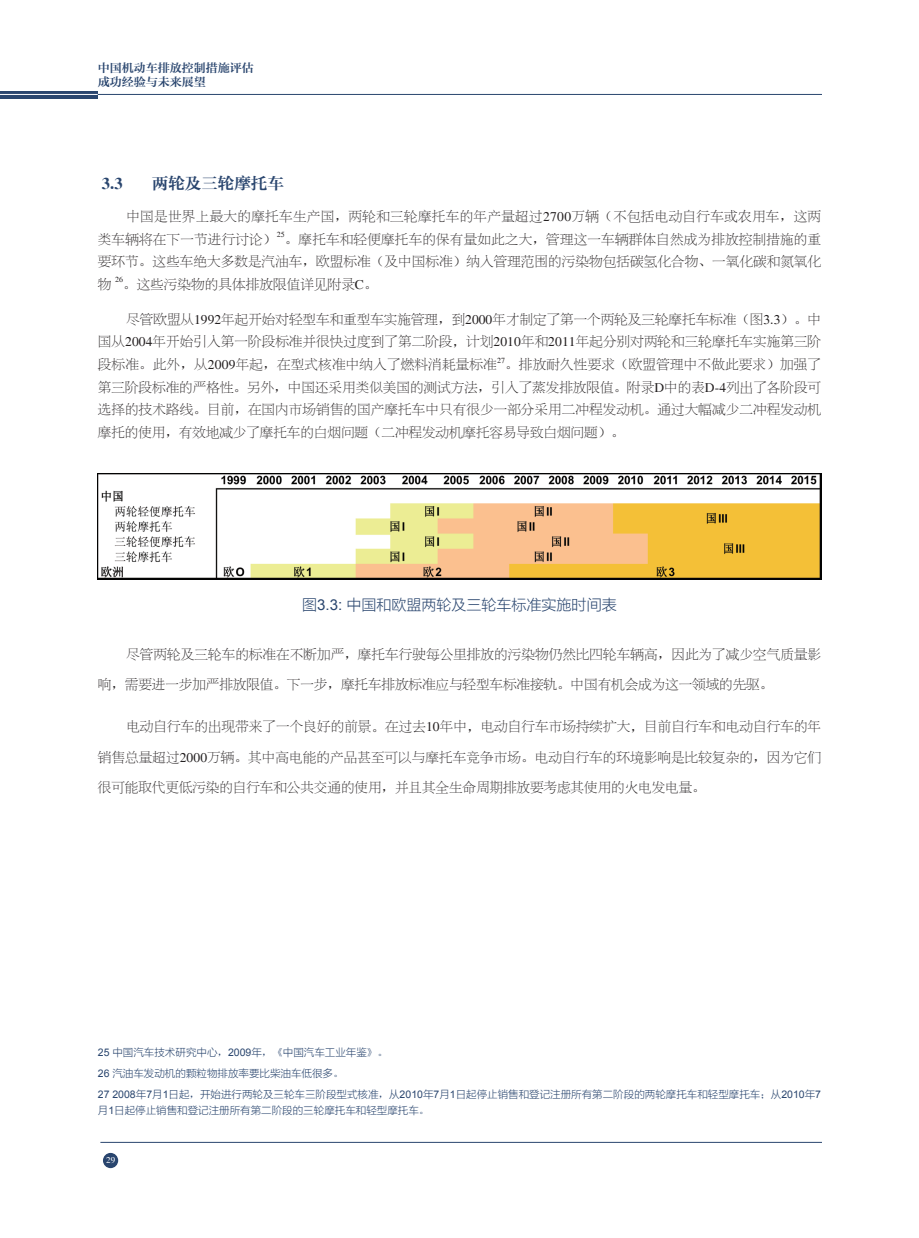
<style>
.page{position:relative;width:919px;height:1238px;background:#fff}
.page>*{position:absolute;margin:0;border:0;box-sizing:border-box;transform-origin:0 0}
.t1{font:16.5px "FZZYSK1 GBK1 0";color:#29456e}
.t2{font:700 16.5px "Times";color:#29456e}
.t3{font:15px "FZLTXHJW GB1 0";color:#29456e}
.t4{font:13.5px/22.5px "FZBSJW GB1 0";letter-spacing:.01em;color:#231f20;text-align:justify}
.t5{font:13.5px/22.5px "FZBSJW GB1 0";letter-spacing:.03em;color:#231f20}
.t6{font:12px/14.4px "FZZYSK1 GBK1 0";color:#29456e}
.t7{font:10.5px/20.7px "FZLTXHJW GB1 0";color:#29456e}
.t8{font:9px "Times";color:#fff}
.t9{font:7.8px "Times";color:#231f20}
.s1{font-family:"Sim Sun"}
.s2{font-family:"Times"}
.s3{font-family:"Arial"}
</style>
<div class="page">
<hr style="left:100px;top:1142px;width:721px;height:1px;background:#29456e">
<div style="left:0;top:91px;width:98px;height:7px;background:#29456e"></div>
<hr style="left:0;top:94px;width:98px;height:1px;background:#fff">
<hr style="left:98px;top:94px;width:723px;height:1px;background:#29456e">
<img style="left:98px;top:473px;width:723px;height:106px">
<div style="left:103px;top:1152px;width:15px;height:16px;background:#29456e;border-radius:50%"></div>
<p class="t6" style="left:98px;top:61px;width:157px">中国机动车排放控制措施评估成功经验与未来展望</p>
<p class="t2" style="left:102px;top:173px;width:22px">/+/</p>
<p class="t1" style="left:152px;top:174px;width:133px">两轮及三轮摩托车</p>
<p class="t5" style="left:98px;top:206px;width:724px;text-indent:28px">中国是世界上最大的摩托车生产国<span class="s1">，</span>两轮和三轮摩托车的年产量超过<span class="s2">!AEE</span>万辆<span class="s1">（</span>不包括电动自行车或农用车<span class="s1">，</span>这两类车辆将在下一节进行讨论<span class="s1">）</span></p>
<p class="t9" style="left:277px;top:230px;width:10px">!D</p>
<p class="t4" style="left:98px;top:228px;width:724px;text-indent:187px"><span class="s1">。</span>摩托车和轻便摩托车的保有量如此之大<span class="s1">，</span>管理这一车辆群体自然成为排放控制措施的重要环节<span class="s1">。</span>这些车绝大多数是汽油车<span class="s1">，</span>欧盟标准<span class="s1">（</span>及中国标准<span class="s1">）</span>纳入管理范围的污染物包括碳氢化合物<span class="s1">、</span>一氧化碳和氮氧化物</p>
<p class="t9" style="left:115px;top:275px;width:9px">!`</p>
<p class="t4" style="left:123px;top:273px;width:256px"><span class="s1">。</span>这些污染物的具体排放限值详见附录<span class="s2">$</span><span class="s1">。</span></p>
<p class="t4" style="left:98px;top:308px;width:724px;text-indent:28px">尽管欧盟从<span class="s2">DCC!</span>年起开始对轻型车和重型车实施管理<span class="s1">，</span>到<span class="s2">!EEE</span>年才制定了第一个两轮及三轮摩托车标准<span class="s1">（</span>图<span class="s2">"?"</span><span class="s1">）。</span>中国从<span class="s2">!EEC</span>年开始引入第一阶段标准并很快过度到了第二阶段<span class="s1">，</span>计划<span class="s2">!EDE</span>年和<span class="s2">!EDD</span>年起分别对两轮和三轮摩托车实施第三阶段标准<span class="s1">。</span>此外<span class="s1">，</span>从<span class="s2">!EEC</span>年起<span class="s1">，</span>在型式核准中纳入了燃料消耗量标准</p>
<p class="t9" style="left:497px;top:355px;width:10px">!A</p>
<p class="t4" style="left:98px;top:353px;width:724px;text-indent:407px"><span class="s1">。</span>排放耐久性要求<span class="s1">（</span>欧盟管理中不做此要求<span class="s1">）</span>加强了第三阶段标准的严格性<span class="s1">。</span>另外<span class="s1">，</span>中国还采用类似美国的测试方法<span class="s1">，</span>引入了蒸发排放限值<span class="s1">。</span>附录<span class="s2">X</span>中的表<span class="s2">XBC</span>列出了各阶段可选择的技术路线<span class="s1">。</span>目前<span class="s1">，</span>在国内市场销售的国产摩托车中只有很少一部分采用二冲程发动机<span class="s1">。</span>通过大幅减少二冲程发动机摩托的使用<span class="s1">，</span>有效地减少了摩托车的白烟问题<span class="s1">（</span>二冲程发动机摩托容易导致白烟问题<span class="s1">）。</span></p>
<p class="t3" style="left:302px;top:596px;width:316px">图<span class="s3">3.3:</span> 中国和欧盟两轮及三轮车标准实施时间表</p>
<p class="t4" style="left:126px;top:643px;width:696px">尽管两轮及三轮车的标准在不断加严<span class="s1">，</span>摩托车行驶每公里排放的污染物仍然比四轮车辆高<span class="s1">，</span>因此为了减少空气质量影</p>
<p class="t4" style="left:98px;top:673px;width:676px">响<span class="s1">，</span>需要进一步加严排放限值<span class="s1">。</span>下一步<span class="s1">，</span>摩托车排放标准应与轻型车标准接轨<span class="s1">。</span>中国有机会成为这一领域的先驱<span class="s1">。</span></p>
<p class="t4" style="left:126px;top:716px;width:696px">电动自行车的出现带来了一个良好的前景<span class="s1">。</span>在过去<span class="s2">DE</span>年中<span class="s1">，</span>电动自行车市场持续扩大<span class="s1">，</span>目前自行车和电动自行车的年</p>
<p class="t4" style="left:98px;top:746px;width:724px">销售总量超过<span class="s2">!EEE</span>万辆<span class="s1">。</span>其中高电能的产品甚至可以与摩托车竞争市场<span class="s1">。</span>电动自行车的环境影响是比较复杂的<span class="s1">，</span>因为它们</p>
<p class="t4" style="left:98px;top:776px;width:609px">很可能取代更低污染的自行车和公共交通的使用<span class="s1">，</span>并且其全生命周期排放要考虑其使用的火电发电量<span class="s1">。</span></p>
<p class="t7" style="left:98px;top:1042px;width:724px"><span class="s3">25</span> 中国汽车技术研究中心<span class="s1">，</span><span class="s3">2009</span>年<span class="s1">，《</span>中国汽车工业年鉴<span class="s1">》。<br></span><span class="s3">26</span> 汽油车发动机的颗粒物排放率要比柴油车低很多<span class="s1">。<br></span><span class="s3">27 2008</span>年<span class="s3">7</span>月<span class="s3">1</span>日起<span class="s1">，</span>开始进行两轮及三轮车三阶段型式核准<span class="s1">，</span>从<span class="s3">2010</span>年<span class="s3">7</span>月<span class="s3">1</span>日起停止销售和登记注册所有第二阶段的两轮摩托车和轻型摩托车<span class="s1">；</span>从<span class="s3">2010</span>年<span class="s3">7</span></p>
<p class="t7" style="left:98px;top:1100px;width:333px">月<span class="s3">1</span>日起停止销售和登记注册所有第二阶段的三轮摩托车和轻型摩托车<span class="s1">。</span></p>
<p class="t8" style="left:106px;top:1154px;width:10px">AE</p>
<p class="t8" style="left:106px;top:1154px;width:10px">!C</p>
</div>
